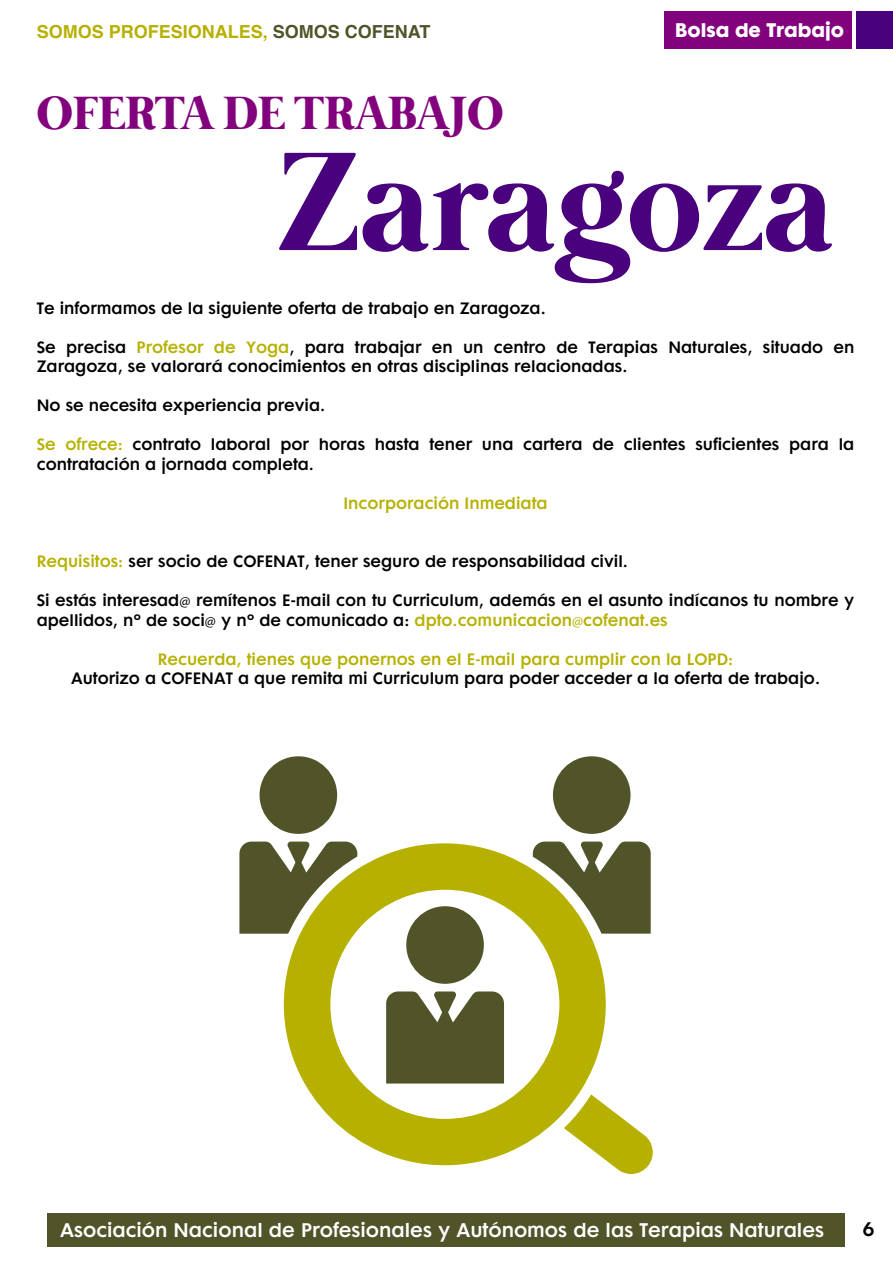
<style>
.page{position:relative;width:893px;height:1263px;background:#fff}
.page>*{position:absolute;margin:0;border:0;box-sizing:border-box;transform-origin:0 0}
.t1{font:700 144px "Mermaid";color:#4a017d}
.t2{font:700 48px "Mermaid";color:#82027d}
.t3{font:18px "Futura Maxi CG Demi";color:#fff}
.t4{font:700 18px "Helvetica";color:#b6b100}
.t5{font:18px "Futura Maxi CG Bold";color:#fff}
.t6{font:18px "Futura Maxi CG Demi";color:#000}
.t7{font:15px/19.5px "Futura Maxi CG Demi";color:#000}
.t8{font:15px "Futura Maxi CG Demi";color:#b6b100}
.s1{color:#515429}
.s2{color:#b6b100}
.s3{font-family:"Myriad Pro"}
.s4{font-family:"Myriad Pro";color:#b6b100}
</style>
<div class="page">
<div style="left:48px;top:1214px;width:797px;height:33px;background:#515429"></div>
<div style="left:856px;top:11px;width:37px;height:38px;background:#4a017d"></div>
<div style="left:664px;top:11px;width:188px;height:38px;background:#82027d"></div>
<svg style="left:239px;top:841px;width:112px;height:93px;background:#5e613a"></svg>
<div style="left:260px;top:756px;width:77px;height:78px;background:#515429;border-radius:50%"></div>
<svg style="left:539px;top:841px;width:112px;height:93px;background:#5f613a"></svg>
<div style="left:553px;top:756px;width:77px;height:78px;background:#515429;border-radius:50%"></div>
<svg style="left:606px;top:1106px;width:47px;height:68px"></svg>
<svg style="left:284px;top:843px;width:322px;height:322px"></svg>
<p class="t4" style="left:37px;top:17px;width:395px">SOMOS PROFESIONALES, <span class="s1">SOMOS COFENAT</span></p>
<p class="t5" style="left:675px;top:18px;width:171px">Bolsa de Trabajo</p>
<h2 class="t2" style="left:37px;top:86px;width:468px">OFERTA DE TRABAJO</h2>
<h1 class="t1" style="left:276px;top:120px;width:559px">Zaragoza</h1>
<p class="t7" style="left:37px;top:299px;width:511px">Te informamos de la siguiente oferta de trabajo en Zaragoza.</p>
<p class="t7" style="left:37px;top:338px;width:819px">Se precisa <span class="s2">Profesor de Yoga</span>, para trabajar en un centro de Terapias Naturales, situado en<br>Zaragoza, se valorará conocimientos en otras disciplinas relacionadas.</p>
<p class="t7" style="left:37px;top:397px;width:290px">No se necesita experiencia previa.</p>
<p class="t7" style="left:37px;top:436px;width:819px"><span class="s2">Se ofrece:</span> contrato laboral por horas hasta tener una cartera de clientes suficientes para la contratación a jornada completa.</p>
<p class="t8" style="left:343px;top:494px;width:206px">Incorporación Inmediata</p>
<p class="t7" style="left:37px;top:553px;width:593px"><span class="s2">Requisitos:</span> ser socio de COFENAT, tener seguro de responsabilidad civil.</p>
<p class="t7" style="left:37px;top:592px;width:819px">Si estás interesad<span class="s3">@</span> remítenos E-mail con tu Curriculum, además en el asunto indícanos tu nombre y apellidos, nº de soci<span class="s3">@</span> y nº de comunicado a: <span class="s2">dpto.comunicacion</span><span class="s4">@</span><span class="s2">cofenat.es</span></p>
<p class="t8" style="left:158px;top:650px;width:577px">Recuerda, tienes que ponernos en el E-mail para cumplir con la LOPD:</p>
<p class="t7" style="left:71px;top:670px;width:750px">Autorizo a COFENAT a que remita mi Curriculum para poder acceder a la oferta de trabajo.</p>
<p class="t3" style="left:60px;top:1219px;width:765px">Asociación Nacional de Profesionales y Autónomos de las Terapias Naturales</p>
<p class="t6" style="left:862px;top:1218px;width:14px">6</p>
</div>
